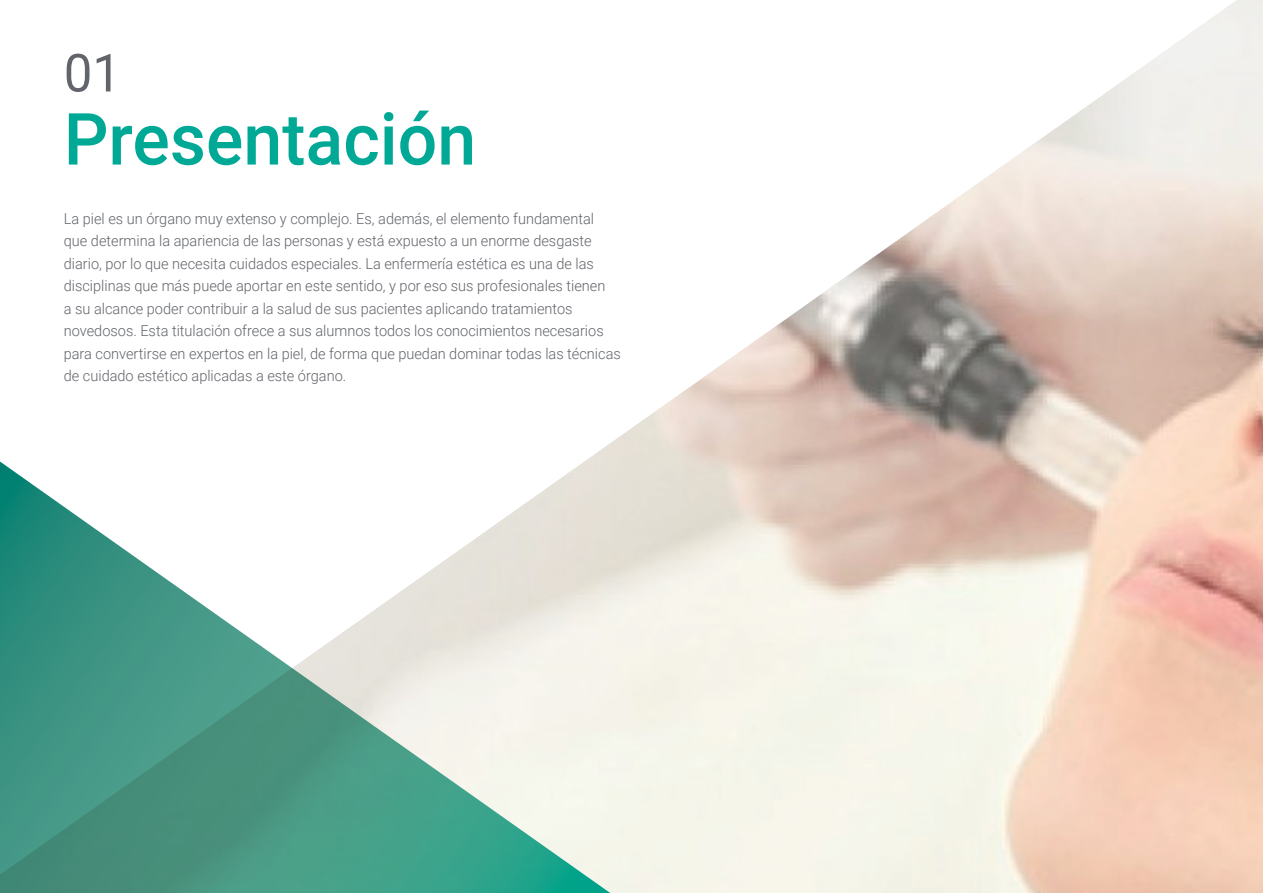
<style>
.page{position:relative;width:1263px;height:893px;background:#fff}
.page>*{position:absolute;margin:0;border:0;box-sizing:border-box;transform-origin:0 0}
.t1{font:500 72px "Roboto";color:#00a996}
.t2{font:52.5px "Roboto";color:#61646a}
.t3{font:300 15px/22.5px "Roboto";color:#61646a}
</style>
<div class="page">
<img style="left:607px;top:0;width:656px;height:893px">
<svg style="left:0;top:446px;width:640px;height:447px"></svg>
<h2 class="t2" style="left:64px;top:36px;width:59px">01</h2>
<h1 class="t1" style="left:64px;top:89px;width:414px">Presentación</h1>
<p class="t3" style="left:64px;top:207px;width:559px">La piel es un órgano muy extenso y complejo. Es, además, el elemento fundamental que determina la apariencia de las personas y está expuesto a un enorme desgaste diario, por lo que necesita cuidados especiales. La enfermería estética es una de las disciplinas que más puede aportar en este sentido, y por eso sus profesionales tienen<br>a su alcance poder contribuir a la salud de sus pacientes aplicando tratamientos novedosos. Esta titulación ofrece a sus alumnos todos los conocimientos necesarios para convertirse en expertos en la piel, de forma que puedan dominar todas las técnicas de cuidado estético aplicadas a este órgano.</p>
</div>
